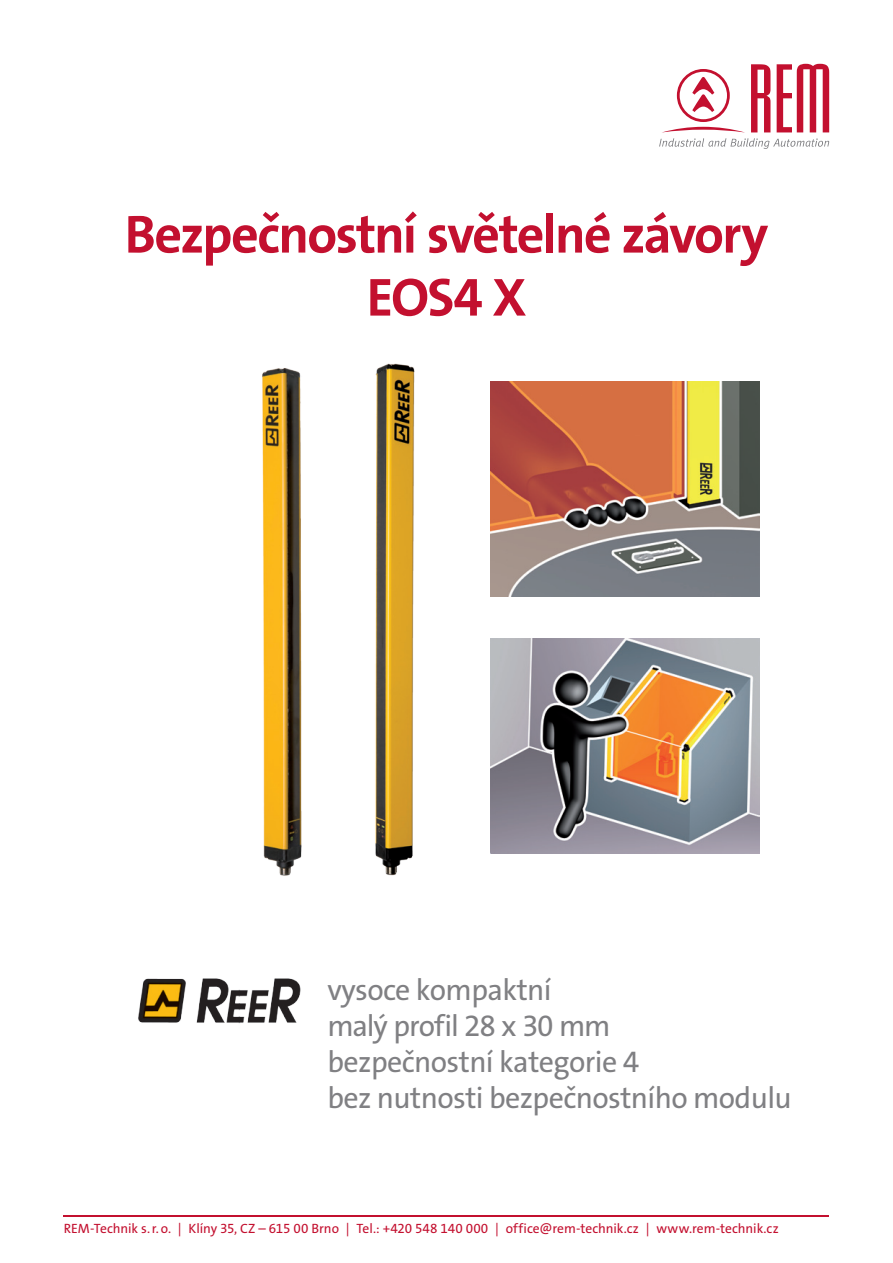
<style>
.page{position:relative;width:893px;height:1263px;background:#fff}
.page>*{position:absolute;margin:0;border:0;box-sizing:border-box;transform-origin:0 0}
.nadpis-1-letaky{font:700 54px/63px "The Sans Os F";letter-spacing:-.035em;color:#c3102f;text-align:center}
.highlights-letaky{font:30px "The Sans Os F";letter-spacing:-.02em;color:#808083}
.highlights-letaky-2{font:30px "The Sans Os F";letter-spacing:-.045em;color:#808083}
.t1{font:13.5px "The Sans Os F";color:#c3102f}
</style>
<div class="page">
<svg style="left:659px;top:138px;width:170px;height:11px"></svg>
<svg style="left:751px;top:64px;width:19px;height:68px"></svg>
<svg style="left:777px;top:64px;width:52px;height:68px"></svg>
<svg style="left:663px;top:69px;width:80px;height:63px"></svg>
<hr style="left:64px;top:1216px;width:765px;height:1px;background:#c3102f">
<img style="left:262px;top:363px;width:153px;height:513px">
<img style="left:138px;top:978px;width:163px;height:46px">
<img style="left:490px;top:381px;width:269px;height:216px">
<img style="left:490px;top:638px;width:269px;height:215px">
<p class="nadpis-1-letaky" style="left:125px;top:203px;width:645px">Bezpečnostní světelné závory<br>EOS4 X</p>
<p class="highlights-letaky" style="left:327px;top:971px;width:226px">vysoce kompaktní</p>
<p class="highlights-letaky-2" style="left:327px;top:1007px;width:285px">malý profil 28 x 30 mm</p>
<p class="highlights-letaky" style="left:327px;top:1043px;width:313px">bezpečnostní kategorie 4</p>
<p class="highlights-letaky" style="left:327px;top:1079px;width:466px">bez nutnosti bezpečnostního modulu</p>
<p class="t1" style="left:64px;top:1220px;width:716px">REM-Technik s.r.o. | Klíny 35, CZ – 615 00 Brno | Tel.: +420 548 140 000 | office@rem-technik.cz | www.rem-technik.cz</p>
</div>
